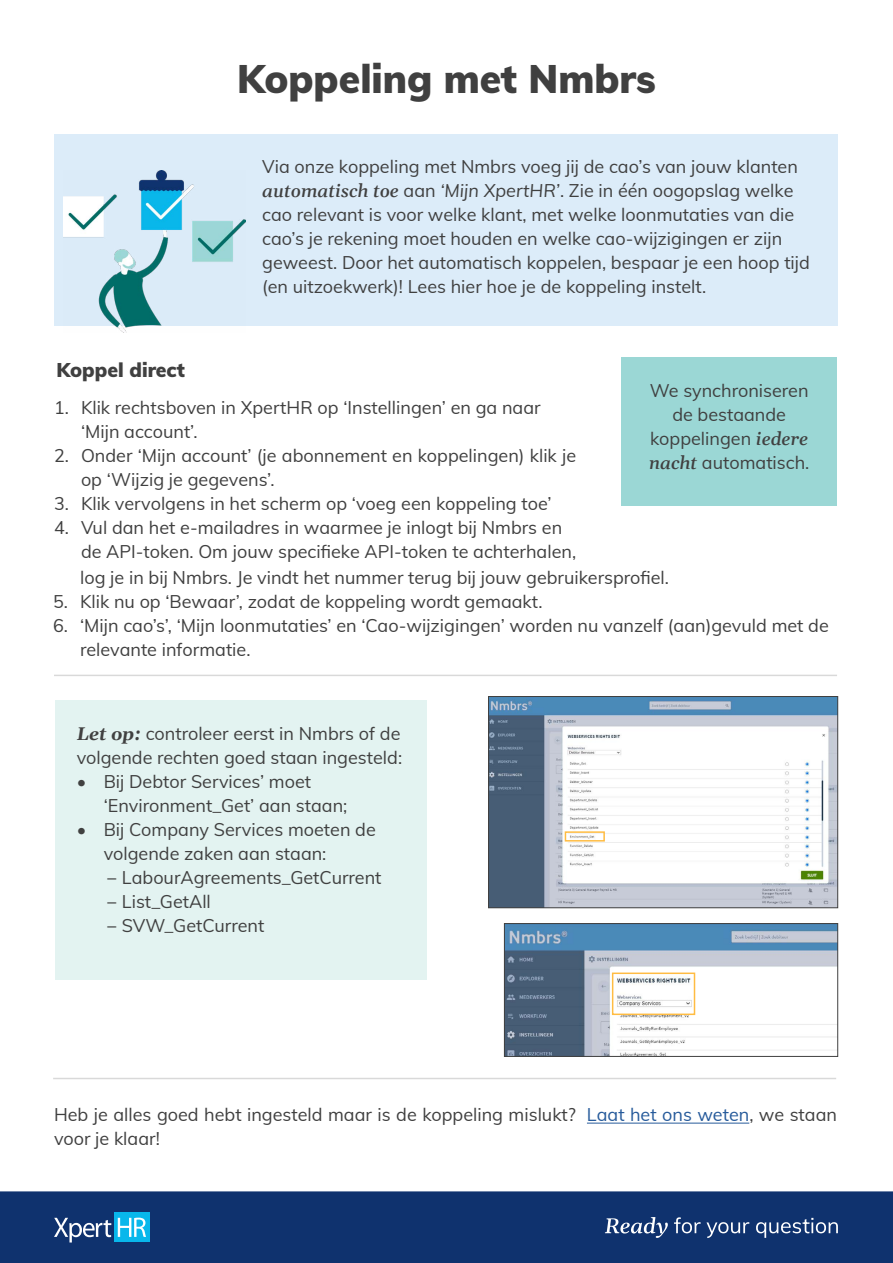
<style>
.page{position:relative;width:893px;height:1263px;background:#fff}
.page>*{position:absolute;margin:0;border:0;box-sizing:border-box;transform-origin:0 0}
.t1{font:900 39px "Muli";color:#404040}
.t2{font:900 19.5px "Muli";color:#404040}
.t3{font:18px/24px "Muli";color:#404040}
.s1{font-family:"Gelasio";font-weight:500;font-style:italic}
.s2{font-style:italic}
.s3{font-family:"Gelasio";font-weight:700;font-style:italic}
.s4{color:#275b9b}
</style>
<div class="page">
<div style="left:54px;top:134px;width:783px;height:192px;background:#dcecf9"></div>
<div style="left:0;top:1192px;width:893px;height:71px;background:#0f326e"></div>
<div style="left:0;top:1191px;width:893px;height:72px;border:2px solid #0f326e"></div>
<div style="left:114px;top:1212px;width:36px;height:30px;background:#08b7eb"></div>
<svg style="left:54px;top:1218px;width:57px;height:24px"></svg>
<svg style="left:118px;top:1217px;width:28px;height:20px"></svg>
<svg style="left:605px;top:1217px;width:63px;height:21px"></svg>
<svg style="left:674px;top:1217px;width:75px;height:21px"></svg>
<svg style="left:756px;top:1218px;width:82px;height:20px"></svg>
<img style="left:63px;top:170px;width:183px;height:162px">
<div style="left:621px;top:358px;width:216px;height:148px;background:#9bd7d5"></div>
<div style="left:55px;top:701px;width:372px;height:279px;background:#e3f3f1"></div>
<hr style="left:54px;top:675px;width:783px;height:1px;background:#404040">
<img style="left:490px;top:698px;width:346px;height:208px">
<div style="left:488px;top:696px;width:350px;height:212px;border:1px solid #404040"></div>
<hr style="left:587px;top:1123px;width:162px;height:1px;background:#275b9b">
<div style="left:565px;top:831px;width:40px;height:10px;border:2px solid #ffbc42"></div>
<img style="left:506px;top:925px;width:330px;height:129px">
<div style="left:504px;top:923px;width:334px;height:133px;border:1px solid #404040"></div>
<div style="left:612px;top:972px;width:83px;height:43px;border:2px solid #ffbc42"></div>
<hr style="left:53px;top:1078px;width:783px;height:1px;background:#404040">
<h1 class="t1" style="left:237px;top:51px;width:420px">Koppeling met Nmbrs</h1>
<p class="t2" style="left:57px;top:356px;width:130px">Koppel direct</p>
<p class="t3" style="left:262px;top:154px;width:549px">Via onze koppeling met Nmbrs voeg jij de cao’s van jouw klanten <span class="s1">automatisch toe</span> aan <span class="s2">‘Mijn XpertHR’</span>. Zie in één oogopslag welke cao relevant is voor welke klant, met welke loonmutaties van die cao’s je rekening moet houden en welke cao-wijzigingen er zijn geweest. Door het automatisch koppelen, bespaar je een hoop tijd (en uitzoekwerk)! Lees hier hoe je de koppeling instelt.</p>
<p class="t3" style="left:81px;top:395px;width:461px;text-indent:-27px">1. Klik rechtsboven in XpertHR op ‘Instellingen’ en ga naar ‘Mijn account’.</p>
<p class="t3" style="left:81px;top:443px;width:497px;text-indent:-27px">2. Onder ‘Mijn account’ (je abonnement en koppelingen) klik je op ‘Wijzig je gegevens’.</p>
<p class="t3" style="left:54px;top:491px;width:499px">3. Klik vervolgens in het scherm op ‘voeg een koppeling toe’</p>
<p class="t3" style="left:81px;top:515px;width:497px;text-indent:-27px">4. Vul dan het e-mailadres in waarmee je inlogt bij Nmbrs en de API-token. Om jouw specifieke API-token te achterhalen,</p>
<p class="t3" style="left:649px;top:378px;width:162px;text-align:center">We synchroniseren de bestaande koppelingen <span class="s1">iedere nacht</span> automatisch.</p>
<p class="t3" style="left:80px;top:564px;width:590px">log je in bij Nmbrs. Je vindt het nummer terug bij jouw gebruikersprofiel.</p>
<p class="t3" style="left:53px;top:588px;width:491px">5. Klik nu op ‘Bewaar’, zodat de koppeling wordt gemaakt.</p>
<p class="t3" style="left:80px;top:612px;width:750px;text-indent:-27px">6. ‘Mijn cao’s’, ‘Mijn loonmutaties’ en ‘Cao-wijzigingen’ worden nu vanzelf (aan)gevuld met de relevante informatie.</p>
<p class="t3" style="left:77px;top:721px;width:327px"><span class="s3">Let op:</span> controleer eerst in Nmbrs of de volgende rechten goed staan ingesteld:</p>
<p class="t3" style="left:104px;top:769px;width:245px;text-indent:-27px">• Bij Debtor Services’ moet ‘Environment_Get’ aan staan;</p>
<p class="t3" style="left:104px;top:817px;width:279px;text-indent:-27px">• Bij Company Services moeten de volgende zaken aan staan:<br>− LabourAgreements_GetCurrent − List_GetAll<br>− SVW_GetCurrent</p>
<p class="t3" style="left:54px;top:1102px;width:784px">Heb je alles goed hebt ingesteld maar is de koppeling mislukt? <span class="s4">Laat het ons weten</span>, we staan voor je klaar!</p>
</div>
